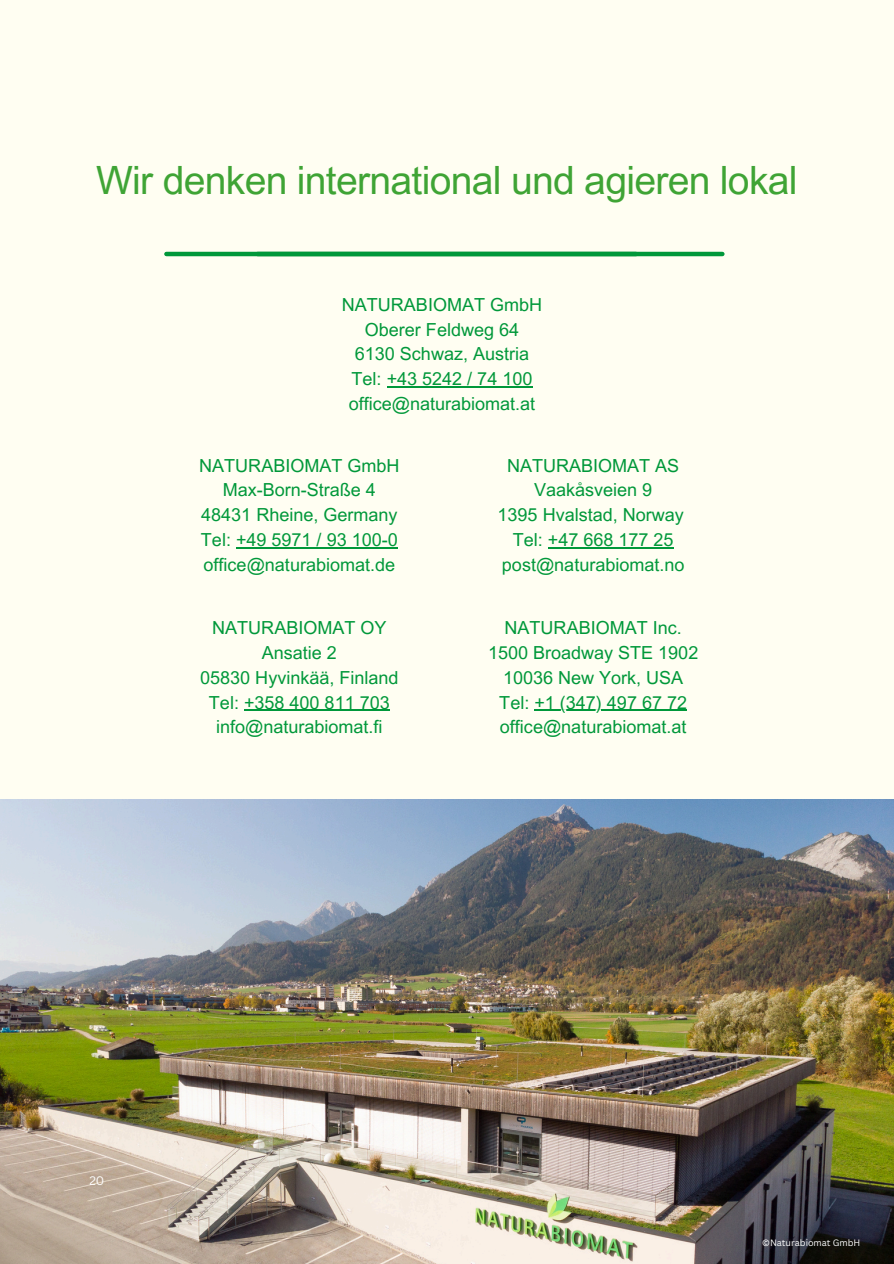
<style>
.page{position:relative;width:894px;height:1264px;background:#fff}
.page>*{position:absolute;margin:0;border:0;box-sizing:border-box;transform-origin:0 0}
.t1{font:39px "Arial MT Pro";letter-spacing:-.015em;color:#3fa435}
.t2{font:18px/24.8px "Arial MT Pro";color:#00983a;text-align:center}
.t3{font:12px "Canva Sans";color:#fff}
.t4{font:9px "Canva Sans";color:#fff}
</style>
<div class="page">
<div style="left:0;top:0;width:893px;height:1263px;background:#fffef2"></div>
<img style="left:0;top:799px;width:893px;height:464px">
<hr style="left:386px;top:386px;width:146px;height:1px;background:#00983a">
<hr style="left:236px;top:547px;width:161px;height:1px;background:#00983a">
<hr style="left:547px;top:547px;width:126px;height:1px;background:#00983a">
<hr style="left:244px;top:709px;width:145px;height:2px;background:#00983a">
<hr style="left:534px;top:709px;width:153px;height:2px;background:#00983a">
<hr style="left:166px;top:252px;width:556px;height:4px;background:#00983a">
<p class="t1" style="left:96px;top:166px;width:702px">Wir denken international und agieren lokal</p>
<h1 class="t2" style="left:342px;top:294px;width:202px">NATURABIOMAT GmbH<br>Oberer Feldweg 64<br>6130 Schwaz, Austria<br>Tel: +43 5242 / 74 100 office@naturabiomat.at</h1>
<p class="t2" style="left:199px;top:455px;width:202px">NATURABIOMAT GmbH<br>Max-Born-Straße 4<br>48431 Rheine, Germany<br>Tel: +49 5971 / 93 100-0 office@naturabiomat.de</p>
<h2 class="t2" style="left:497px;top:455px;width:188px">NATURABIOMAT AS<br>Vaakåsveien 9<br>1395 Hvalstad, Norway<br>Tel: +47 668 177 25 post@naturabiomat.no</h2>
<h2 class="t2" style="left:200px;top:618px;width:200px">NATURABIOMAT OY<br>Ansatie 2<br>05830 Hyvinkää, Finland<br>Tel: +358 400 811 703 info@naturabiomat.fi</h2>
<h2 class="t2" style="left:488px;top:618px;width:212px">NATURABIOMAT Inc.<br>1500 Broadway STE 1902<br>10036 New York, USA<br>Tel: +1 (347) 497 67 72</h2>
<h2 class="t2" style="left:500px;top:717px;width:188px">office@naturabiomat.at</h2>
<h2 class="t3" style="left:89px;top:1172px;width:17px">20</h2>
<p class="t4" style="left:762px;top:1236px;width:99px">©Naturabiomat GmbH</p>
</div>
